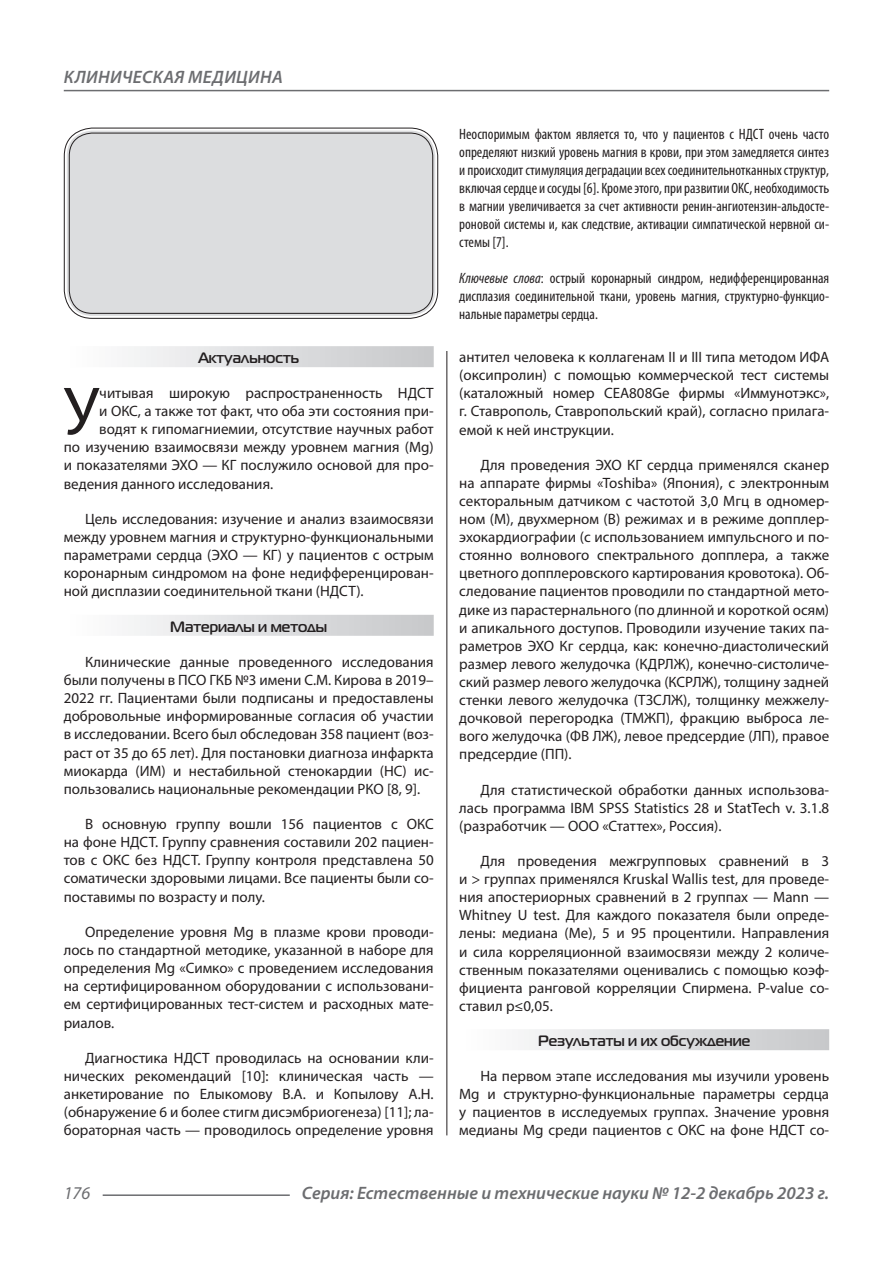
<style>
.page{position:relative;width:893px;height:1263px;background:#fff}
.page>*{position:absolute;margin:0;border:0;box-sizing:border-box;transform-origin:0 0}
.Статья_текст_первый{font:68.4px "Myriad Pro";color:#231f20}
.t1{font:italic 600 18px "Myriad Pro";color:#6c6d70}
.t2{font:italic 600 18px "Myriad Pro";letter-spacing:.02em;color:#6c6d70}
.t3{font:italic 18px "Myriad Pro";color:#6c6d70}
.Статья_текст{font:15px/18.1px "Myriad Pro";color:#231f20;text-align:justify}
.Статья_аннотация_тек{font:condensed 15px/18px "Myriad Pro";color:#231f20;text-align:justify}
.Статья_текст_первый-2{font:15px "Myriad Pro";color:#231f20}
.Статья_подзаголовок{font:700 15px "Magistral C";color:#231f20}
.s1{font-style:italic}
</style>
<div class="page">
<hr style="left:446px;top:128px;width:1px;height:1007px;background:#231f20">
<hr style="left:103px;top:1194px;width:187px;height:2px;background:#6c6d70">
<hr style="left:64px;top:90px;width:765px;height:1px;background:#6c6d70">
<div style="left:64px;top:346px;width:370px;height:21px;background:linear-gradient(to right,#fefeff,#c6c8ca)"></div>
<div style="left:64px;top:615px;width:370px;height:21px;background:linear-gradient(to right,#fefeff,#c6c8ca)"></div>
<div style="left:459px;top:1029px;width:370px;height:21px;background:linear-gradient(to right,#fefeff,#c6c8ca)"></div>
<div style="left:67px;top:131px;width:368px;height:185px;background:#dcdddf;border-radius:26px"></div>
<div style="left:64px;top:128px;width:374px;height:191px;border:1px solid #231f20;border-radius:28px"></div>
<div style="left:69px;top:133px;width:364px;height:181px;border:1px solid #231f20;border-radius:23px"></div>
<div style="left:441px;top:128px;width:10px;height:223px;background:#fff"></div>
<p class="t2" style="left:64px;top:66px;width:220px">КЛИНИЧЕСКАЯ МЕДИЦИНА</p>
<p class="Статья_подзаголовок" style="left:198px;top:349px;width:102px">Актуальность</p>
<p class="Статья_текст_первый" style="left:64px;top:369px;width:37px">У</p>
<p class="Статья_текст_первый-2" style="left:99px;top:384px;width:336px">читывая широкую распространенность НДСТ</p>
<p class="Статья_текст_первый-2" style="left:99px;top:402px;width:336px">и ОКС, а также тот факт, что оба эти состояния при-</p>
<p class="Статья_текст_первый-2" style="left:99px;top:420px;width:336px">водят к гипомагниемии, отсутствие научных работ</p>
<p class="Статья_текст_первый-2" style="left:64px;top:438px;width:371px">по изучению взаимосвязи между уровнем магния (Mg)</p>
<p class="Статья_текст_первый-2" style="left:64px;top:456px;width:371px">и показателями ЭХО — КГ послужило основой для про-</p>
<p class="Статья_текст_первый-2" style="left:64px;top:474px;width:211px">ведения данного исследования.</p>
<p class="Статья_текст" style="left:64px;top:509px;width:371px;text-indent:21px">Цель исследования: изучение и анализ взаимосвязи между уровнем магния и структурно-функциональными параметрами сердца (ЭХО — КГ) у пациентов с острым коронарным синдромом на фоне недифференцирован&shy;ной дисплазии соединительной ткани (НДСТ).</p>
<p class="Статья_подзаголовок" style="left:170px;top:617px;width:158px">Материалы и методы</p>
<p class="Статья_текст" style="left:64px;top:652px;width:371px;text-indent:21px">Клинические данные проведенного исследования были получены в ПСО ГКБ №3 имени С.М. Кирова в 2019– 2022 гг. Пациентами были подписаны и предоставлены добровольные информированные согласия об участии в исследовании. Всего был обследован 358 пациент (воз&shy;раст от 35 до 65 лет). Для постановки диагноза инфаркта миокарда (ИМ) и нестабильной стенокардии (НС) ис&shy;пользовались национальные рекомендации РКО [8, 9].</p>
<p class="Статья_текст" style="left:64px;top:815px;width:371px;text-indent:21px">В основную группу вошли 156 пациентов с ОКС на фоне НДСТ. Группу сравнения составили 202 пациен&shy;тов с ОКС без НДСТ. Группу контроля представлена 50 соматически здоровыми лицами. Все пациенты были со&shy;поставимы по возрасту и полу.</p>
<p class="Статья_текст" style="left:64px;top:922px;width:371px;text-indent:21px">Определение уровня Mg в плазме крови проводи&shy;лось по стандартной методике, указанной в наборе для определения Mg «Симко» с проведением исследования на сертифицированном оборудовании с использовани&shy;ем сертифицированных тест-систем и расходных мате&shy;риалов.</p>
<p class="Статья_текст" style="left:64px;top:1048px;width:371px;text-indent:21px">Диагностика НДСТ проводилась на основании кли&shy;нических рекомендаций [10]: клиническая часть — анкетирование по Елыкомову В.А. и Копылову А.Н. (обнаружение 6 и более стигм дисэмбриогенеза) [11]; ла&shy;бораторная часть — проводилось определение уровня</p>
<p class="Статья_аннотация_тек" style="left:459px;top:125px;width:371px">Неоспоримым фактом является то, что у пациентов с НДСТ очень часто определяют низкий уровень магния в крови, при этом замедляется синтез и происходит стимуляция деградации всех соединительнотканных структур, включая сердце и сосуды [6]. Кроме этого, при развитии ОКС, необходимость в магнии увеличивается за счет активности ренин-ангиотензин-альдосте&shy;роновой системы и, как следствие, активации симпатической нервной си&shy;стемы [7].</p>
<p class="Статья_аннотация_тек" style="left:459px;top:269px;width:371px"><span class="s1">Ключевые слова</span>: острый коронарный синдром, недифференцированная дисплазия соединительной ткани, уровень магния, структурно-функцио&shy;нальные параметры сердца.</p>
<p class="Статья_текст" style="left:459px;top:348px;width:371px">антител человека к коллагенам II и III типа методом ИФА (оксипролин) с помощью коммерческой тест системы (каталожный номер CEA808Ge фирмы «Иммунотэкс», г. Ставрополь, Ставропольский край), согласно прилага&shy;емой к ней инструкции.</p>
<p class="Статья_текст" style="left:459px;top:455px;width:371px;text-indent:21px">Для проведения ЭХО КГ сердца применялся сканер на аппарате фирмы «Toshiba» (Япония), с электронным секторальным датчиком с частотой 3,0 Мгц в одномер&shy;ном (М), двухмерном (В) режимах и в режиме допплер&shy;эхокардиографии (с использованием импульсного и по&shy;стоянно волнового спектрального допплера, а также цветного допплеровского картирования кровотока). Об&shy;следование пациентов проводили по стандартной мето&shy;дике из парастернального (по длинной и короткой осям) и апикального доступов. Проводили изучение таких па&shy;раметров ЭХО Кг сердца, как: конечно-диастолический размер левого желудочка (КДРЛЖ), конечно-систоличе&shy;ский размер левого желудочка (КСРЛЖ), толщину задней стенки левого желудочка (ТЗСЛЖ), толщинку межжелу&shy;дочковой перегородка (ТМЖП), фракцию выброса ле&shy;вого желудочка (ФВ ЛЖ), левое предсердие (ЛП), правое предсердие (ПП).</p>
<p class="Статья_текст" style="left:459px;top:780px;width:371px;text-indent:21px">Для статистической обработки данных использова&shy;лась программа IBM SPSS Statistics 28 и StatTech v. 3.1.8 (разработчик — ООО «Статтех», Россия).</p>
<p class="Статья_текст" style="left:459px;top:851px;width:371px;text-indent:21px">Для проведения межгрупповых сравнений в 3 и &gt; группах применялся Kruskal Wallis test, для проведе&shy;ния апостериорных сравнений в 2 группах — Mann — Whitney U test. Для каждого показателя были опреде&shy;лены: медиана (Me), 5 и 95 процентили. Направления и сила корреляционной взаимосвязи между 2 количе&shy;ственным показателями оценивались с помощью коэф&shy;фициента ранговой корреляции Спирмена. P-value со&shy;ставил p≤0,05.</p>
<p class="Статья_подзаголовок" style="left:538px;top:1032px;width:214px">Результаты и их обсуждение</p>
<p class="Статья_текст" style="left:459px;top:1067px;width:371px;text-indent:21px">На первом этапе исследования мы изучили уровень Mg и структурно-функциональные параметры сердца у пациентов в исследуемых группах. Значение уровня медианы Mg среди пациентов с ОКС на фоне НДСТ со-</p>
<p class="t3" style="left:64px;top:1182px;width:28px">176</p>
<p class="t1" style="left:302px;top:1182px;width:529px">Серия: Естественные и технические науки № 12-2 декабрь 2023 г.</p>
</div>
